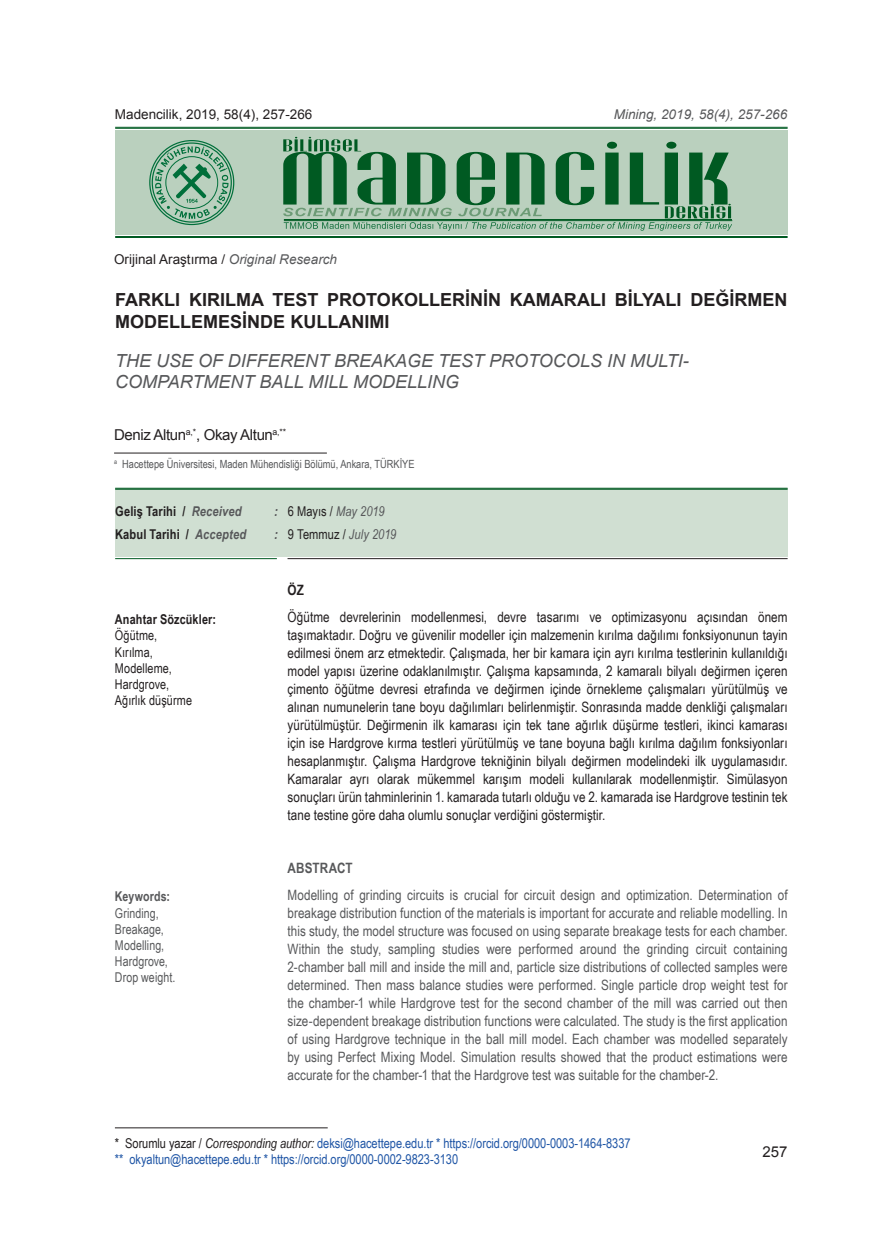
<style>
.page{position:relative;width:881px;height:1234px;background:#fff}
.page>*{position:absolute;margin:0;border:0;box-sizing:border-box;transform-origin:0 0}
.t1{font:700 18px/22.5px "Arial";color:#231f20}
.t2{font:italic 18px/21.6px "Arial";color:#57585a}
.t3{font:15px "Arial";letter-spacing:-.025em;color:#231f20}
.t4{font:14.25px/18px "Arial Narrow";letter-spacing:.005em;color:#231f20;text-align:justify}
.t5{font:14.25px/18px "Arial Narrow";letter-spacing:.005em;color:#57585a;text-align:justify}
.t6{font:700 14.25px "Arial Narrow";letter-spacing:.005em;color:#57585a}
.t7{font:700 14.25px "Arial Narrow";color:#231f20}
.t8{font:13.5px/16.2px "Arial Narrow";letter-spacing:-.005em;color:#2056a6}
.t9{font:13.5px/16.2px "Arial Narrow";letter-spacing:.005em;color:#231f20}
.t10{font:13.5px "Arial";color:#231f20}
.t11{font:700 13.5px "Arial Narrow";letter-spacing:.01em;color:#231f20}
.t12{font:13.5px/16.2px "Arial Narrow";letter-spacing:.005em;color:#57585a;scale:.96 1}
.t13{font:italic 13.5px "Arial";color:#57585a}
.t14{font:700 13.5px "Arial Narrow";letter-spacing:.01em;color:#57585a;scale:.96 1}
.t15{font:11.25px "Arial Narrow";color:#57585a}
.s1{font-style:italic;color:#57585a}
.s2{font-weight:700;font-style:italic;color:#57585a}
.s3{color:#231f20}
.s4{font-style:italic;color:#231f20}
</style>
<div class="page">
<hr style="left:114px;top:452px;width:213px;height:1px;background:#231f20">
<div style="left:115px;top:488px;width:672px;height:68px;background:#d0dfd2"></div>
<div style="left:115px;top:130px;width:672px;height:105px;background:#bad0be"></div>
<svg style="left:149px;top:140px;width:85px;height:85px"></svg>
<hr style="left:115px;top:127px;width:672px;height:1px;background:#005a22">
<hr style="left:115px;top:128px;width:672px;height:1px;background:#005a22">
<hr style="left:115px;top:488px;width:672px;height:1px;background:#005a22">
<hr style="left:115px;top:489px;width:672px;height:1px;background:#005a22">
<hr style="left:115px;top:236px;width:672px;height:1px;background:#005a22">
<hr style="left:115px;top:237px;width:672px;height:1px;background:#005a22">
<hr style="left:115px;top:558px;width:162px;height:1px;background:#005a22">
<hr style="left:287px;top:558px;width:500px;height:1px;background:#231f20">
<hr style="left:284px;top:220px;width:448px;height:1px;background:#005a22">
<svg style="left:283px;top:137px;width:448px;height:93px"></svg>
<hr style="left:115px;top:1127px;width:212px;height:1px;background:#231f20">
<p class="t10" style="left:115px;top:105px;width:199px">Madencilik, 2019, 58(4), 257-266</p>
<p class="t13" style="left:613px;top:105px;width:175px">Mining, 2019, 58(4), 257-266</p>
<p class="t10" style="left:114px;top:251px;width:224px">Orijinal Araştırma / <span class="s1">Original Research</span></p>
<p class="t1" style="left:115px;top:288px;width:673px">FARKLI KIRILMA TEST PROTOKOLLERİNİN KAMARALI BİLYALI DEĞİRMEN<br>MODELLEMESİNDE KULLANIMI</p>
<p class="t2" style="left:115px;top:350px;width:575px">THE USE OF DIFFERENT BREAKAGE TEST PROTOCOLS IN MULTI-<br>COMPARTMENT BALL MILL MODELLING</p>
<p class="t3" style="left:114px;top:425px;width:173px">Deniz Altun<sup>a,*</sup>, Okay Altun<sup>a,**</sup></p>
<p class="t15" style="left:114px;top:455px;width:302px"><sup>a</sup> Hacettepe Üniversitesi, Maden Mühendisliği Bölümü, Ankara, TÜRKİYE</p>
<p class="t11" style="left:115px;top:501px;width:128px">Geliş Tarihi / <span class="s1">Received</span></p>
<p class="t9" style="left:274px;top:502px;width:112px"><span class="s2">:</span> 6 Mayıs / <span class="s1">May 2019</span></p>
<p class="t11" style="left:115px;top:523px;width:132px">Kabul Tarihi / <span class="s1">Accepted</span></p>
<p class="t9" style="left:274px;top:525px;width:124px"><span class="s2">:</span> 9 Temmuz / <span class="s1">July 2019</span></p>
<p class="t11" style="left:115px;top:609px;width:103px">Anahtar Sözcükler:</p>
<p class="t9" style="left:115px;top:627px;width:79px">Öğütme,<br>Kırılma,<br>Modelleme,<br>Hardgrove,<br>Ağırlık düşürme</p>
<p class="t14" style="left:115px;top:886px;width:59px">Keywords:</p>
<p class="t12" style="left:115px;top:903px;width:64px">Grinding,<br>Breakage,<br>Modelling,<br>Hardgrove,<br>Drop weight.</p>
<p class="t7" style="left:287px;top:579px;width:18px">ÖZ</p>
<p class="t4" style="left:287px;top:607px;width:501px">Öğütme devrelerinin modellenmesi, devre tasarımı ve optimizasyonu açısından önem taşımaktadır. Doğru ve güvenilir modeller için malzemenin kırılma dağılımı fonksiyonunun tayin edilmesi önem arz etmektedir. Çalışmada, her bir kamara için ayrı kırılma testlerinin kullanıldığı model yapısı üzerine odaklanılmıştır. Çalışma kapsamında, 2 kamaralı bilyalı değirmen içeren çimento öğütme devresi etrafında ve değirmen içinde örnekleme çalışmaları yürütülmüş ve alınan numunelerin tane boyu dağılımları belirlenmiştir. Sonrasında madde denkliği çalışmaları yürütülmüştür. Değirmenin ilk kamarası için tek tane ağırlık düşürme testleri, ikinci kamarası için ise Hardgrove kırma testleri yürütülmüş ve tane boyuna bağlı kırılma dağılım fonksiyonları hesaplanmıştır. Çalışma Hardgrove tekniğinin bilyalı değirmen modelindeki ilk uygulamasıdır.<br>Kamaralar ayrı olarak mükemmel karışım modeli kullanılarak modellenmiştir. Simülasyon sonuçları ürün tahminlerinin 1. kamarada tutarlı olduğu ve 2. kamarada ise Hardgrove testinin tek tane testine göre daha olumlu sonuçlar verdiğini göstermiştir.</p>
<p class="t6" style="left:287px;top:857px;width:67px">ABSTRACT</p>
<p class="t5" style="left:287px;top:884px;width:501px">Modelling of grinding circuits is crucial for circuit design and optimization. Determination of breakage distribution function of the materials is important for accurate and reliable modelling. In this study, the model structure was focused on using separate breakage tests for each chamber.<br>Within the study, sampling studies were performed around the grinding circuit containing 2-chamber ball mill and inside the mill and, particle size distributions of collected samples were determined. Then mass balance studies were performed. Single particle drop weight test for the chamber-1 while Hardgrove test for the second chamber of the mill was carried out then size-dependent breakage distribution functions were calculated. The study is the first application of using Hardgrove technique in the ball mill model. Each chamber was modelled separately by using Perfect Mixing Model. Simulation results showed that the product estimations were accurate for the chamber-1 that the Hardgrove test was suitable for the chamber-2.</p>
<p class="t8" style="left:115px;top:1134px;width:517px"><span class="s3">* Sorumlu yazar /</span> <span class="s4">Corresponding author:</span> deksi@hacettepe.edu.tr * https://orcid.org/0000-0003-1464-8337 ** okyaltun@hacettepe.edu.tr * https://orcid.org/0000-0002-9823-3130</p>
<p class="t3" style="left:762px;top:1141px;width:27px">257</p>
</div>
